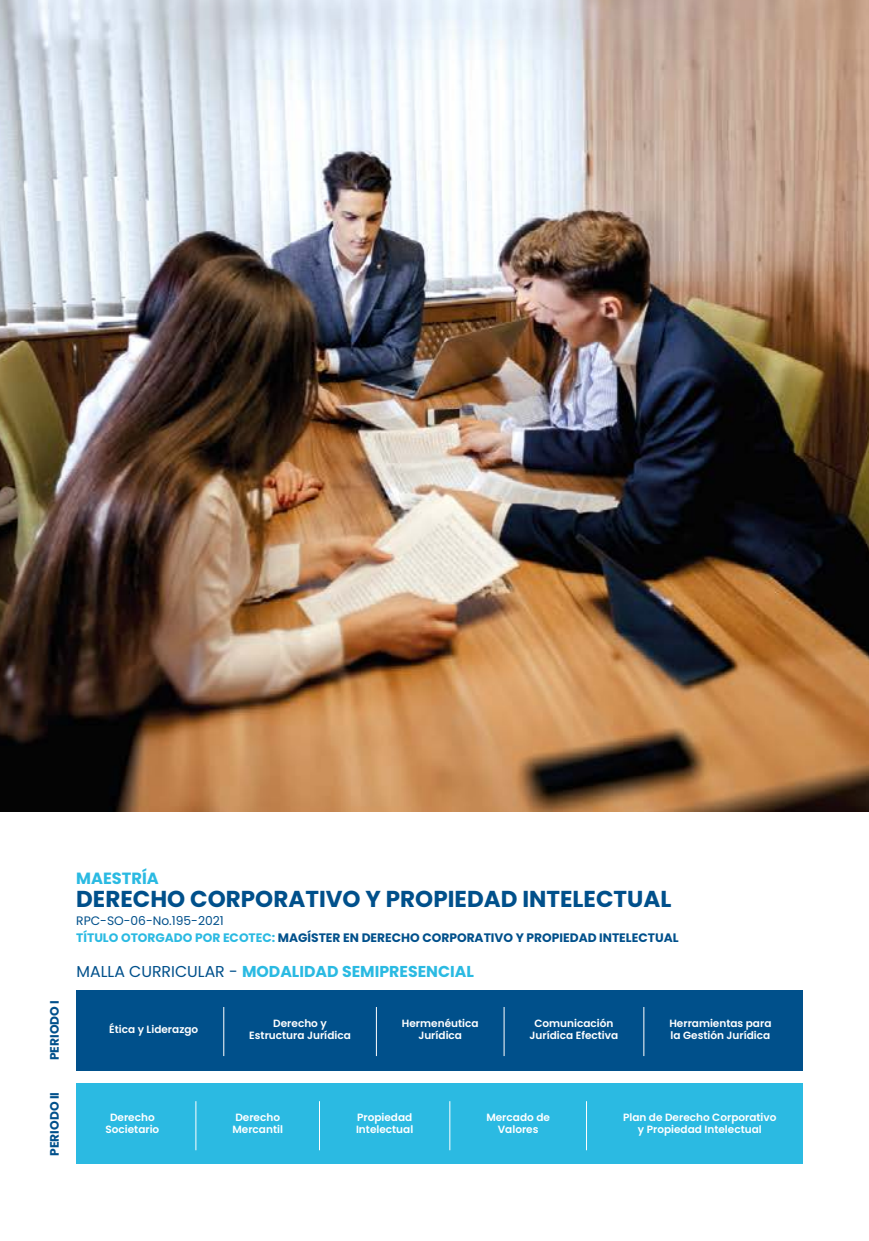
<style>
.page{position:relative;width:869px;height:1241px;background:#fff}
.page>*{position:absolute;margin:0;border:0;box-sizing:border-box;transform-origin:0 0}
.t1{font:700 22.93px "Poppins";color:#00508b}
.t2{font:700 16.28px "Poppins";color:#2bbae2}
.t3{font:700 15.75px "Poppins";color:#2bbae2}
.t4{font:700 12.25px/17.5px "Poppins";color:#00508b}
.t5{font:600 10.5px/12.2px "Poppins";color:#fff;text-align:center}
.s1{font-weight:400}
.s2{color:#2bbae2}
.s3{font-weight:400;color:#00508b}
</style>
<div class="page">
<div style="left:76px;top:989px;width:726px;height:80px;background:#00508b"></div>
<div style="left:76px;top:1083px;width:726px;height:80px;background:#2bbae2"></div>
<hr style="left:223px;top:1006px;width:1px;height:49px;background:#fff">
<hr style="left:195px;top:1100px;width:1px;height:49px;background:#fff">
<hr style="left:376px;top:1006px;width:1px;height:49px;background:#fff">
<hr style="left:319px;top:1100px;width:1px;height:49px;background:#fff">
<hr style="left:503px;top:1006px;width:1px;height:49px;background:#fff">
<hr style="left:449px;top:1100px;width:1px;height:49px;background:#fff">
<hr style="left:643px;top:1006px;width:1px;height:49px;background:#fff">
<hr style="left:586px;top:1100px;width:1px;height:49px;background:#fff">
<img style="left:0;top:0;width:868px;height:811px">
<p class="t4" style="left:46px;top:1060px;width:62px;rotate:-90deg">PERIODO I</p>
<p class="t4" style="left:46px;top:1155px;width:65px;rotate:-90deg">PERIODO II</p>
<h2 class="t2" style="left:76px;top:869px;width:84px">MAESTRÍA</h2>
<h1 class="t1" style="left:76px;top:885px;width:596px">DERECHO CORPORATIVO Y PROPIEDAD INTELECTUAL</h1>
<p class="t4" style="left:76px;top:911px;width:603px"><span class="s1">RPC-SO-06-No.195-2021<br></span><span class="s2">TÍTULO OTORGADO POR ECOTEC:</span> MAGÍSTER EN DERECHO CORPORATIVO Y PROPIEDAD INTELECTUAL</p>
<h3 class="t3" style="left:76px;top:962px;width:398px"><span class="s3">MALLA CURRICULAR -</span> MODALIDAD SEMIPRESENCIAL</h3>
<p class="t5" style="left:109px;top:1023px;width:90px">Ética y Liderazgo</p>
<p class="t5" style="left:249px;top:1016px;width:103px">Derecho y<br>Estructura Jurídica</p>
<p class="t5" style="left:402px;top:1016px;width:78px">Hermenéutica<br>Jurídica</p>
<p class="t5" style="left:529px;top:1016px;width:90px">Comunicación<br>Jurídica Efectiva</p>
<p class="t5" style="left:669px;top:1016px;width:103px;text-align:left">Herramientas para la Gestión Jurídica</p>
<p class="t5" style="left:105px;top:1110px;width:55px">Derecho<br>Societario</p>
<p class="t5" style="left:232px;top:1110px;width:52px;text-align:left">Derecho<br>Mercantil</p>
<p class="t5" style="left:356px;top:1110px;width:59px;text-align:left">Propiedad<br>Intelectual</p>
<p class="t5" style="left:486px;top:1110px;width:65px">Mercado de<br>Valores</p>
<p class="t5" style="left:622px;top:1110px;width:155px">Plan de Derecho Corporativo y Propiedad Intelectual</p>
</div>
